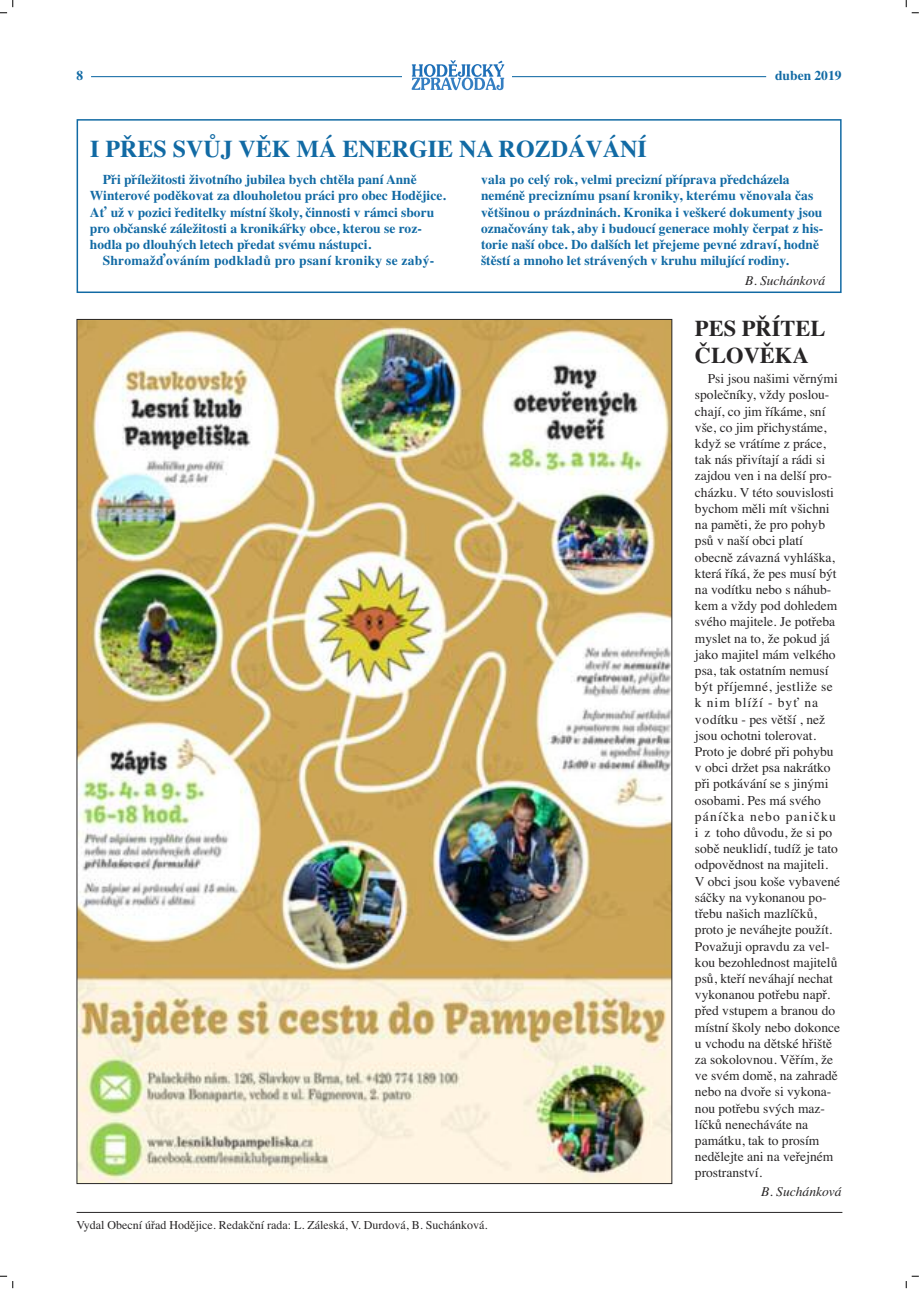
<style>
.page{position:relative;width:919px;height:1289px;background:#fff}
.page>*{position:absolute;margin:0;border:0;box-sizing:border-box;transform-origin:0 0}
.t1{font:700 24px "Times";color:#116aa4}
.t2{font:700 22.5px/27px "Times";color:#272526}
.t3{font:13.5px/16.2px "Times";color:#272526}
.t4{font:700 13.5px/16.2px "Times";color:#116aa4}
.t5{font:700 13.5px "Times";letter-spacing:.02em;color:#116aa4}
.t6{font:italic 13.5px "Times";color:#272526}
.t7{font:12px "Times";color:#272526}
</style>
<div class="page">
<hr style="left:91px;top:76px;width:675px;height:1px;background:#116aa4">
<div style="left:402px;top:69px;width:110px;height:14px;background:#fff"></div>
<div style="left:77px;top:119px;width:764px;height:174px;border:2px solid #116aa4"></div>
<svg style="left:411px;top:60px;width:93px;height:30px"></svg>
<svg style="left:905px;top:1275px;width:13px;height:13px"></svg>
<hr style="left:77px;top:1211px;width:765px;height:1px;background:#272526">
<img style="left:79px;top:321px;width:591px;height:860px">
<p class="t4" style="left:77px;top:67px;width:8px">8</p>
<p class="t4" style="left:775px;top:67px;width:68px">duben 2019</p>
<h1 class="t1" style="left:90px;top:134px;width:558px">I PŘES SVŮJ VĚK MÁ ENERGIE NA ROZDÁVÁNÍ</h1>
<p class="t4" style="left:90px;top:171px;width:357px;text-indent:13px">Při příležitosti životního jubilea bych chtěla paní Anně Winterové poděkovat za dlouholetou práci pro obec Hodějice.<br>Ať už v pozici ředitelky místní školy, činnosti v rámci sboru pro občanské záležitosti a kronikářky obce, kterou se roz&shy;hodla po dlouhých letech předat svému nástupci.</p>
<p class="t5" style="left:103px;top:253px;width:333px">Shromažďováním podkladů pro psaní kroniky se zabý-</p>
<p class="t4" style="left:481px;top:171px;width:343px">vala po celý rok, velmi precizní příprava předcházela neméně preciznímu psaní kroniky, kterému věnovala čas většinou o prázdninách. Kronika i veškeré dokumenty jsou označovány tak, aby i budoucí generace mohly čerpat z his&shy;torie naší obce. Do dalších let přejeme pevné zdraví, hodně štěstí a mnoho let strávených v kruhu milující rodiny.</p>
<p class="t6" style="left:745px;top:272px;width:82px">B. Suchánková</p>
<h2 class="t2" style="left:694px;top:315px;width:132px">PES PŘÍTEL<br>ČLOVĚKA</h2>
<p class="t3" style="left:694px;top:370px;width:147px;text-indent:13px">Psi jsou našimi věrnými společníky, vždy poslou&shy;chají, co jim říkáme, sní vše, co jim přichystáme, když se vrátíme z práce, tak nás přivítají a rádi si zajdou ven i na delší pro&shy;cházku. V této souvislosti bychom měli mít všichni na paměti, že pro pohyb psů v naší obci platí obecně závazná vyhláška, která říká, že pes musí být na vodítku nebo s náhub&shy;kem a vždy pod dohledem svého majitele. Je potřeba myslet na to, že pokud já jako majitel mám velkého psa, tak ostatním nemusí být příjemné, jestliže se k nim blíží - byť na vodítku - pes větší , než jsou ochotni tolerovat.<br>Proto je dobré při pohybu v obci držet psa nakrátko při potkávání se s jinými osobami. Pes má svého páníčka nebo paničku i z toho důvodu, že si po sobě neuklidí, tudíž je tato odpovědnost na majiteli.<br>V obci jsou koše vybavené sáčky na vykonanou po&shy;třebu našich mazlíčků, proto je neváhejte použít.<br>Považuji opravdu za vel&shy;kou bezohlednost majitelů psů, kteří neváhají nechat vykonanou potřebu např. před vstupem a branou do místní školy nebo dokonce u vchodu na dětské hřiště za sokolovnou. Věřím, že ve svém domě, na zahradě nebo na dvoře si vykona&shy;nou potřebu svých maz&shy;líčků nenecháváte na památku, tak to prosím nedělejte ani na veřejném prostranství.</p>
<p class="t6" style="left:761px;top:1183px;width:82px">B. Suchánková</p>
<p class="t7" style="left:77px;top:1218px;width:412px">Vydal Obecní úřad Hodějice. Redakční rada: L. Záleská, V. Durdová, B. Suchánková.</p>
</div>
